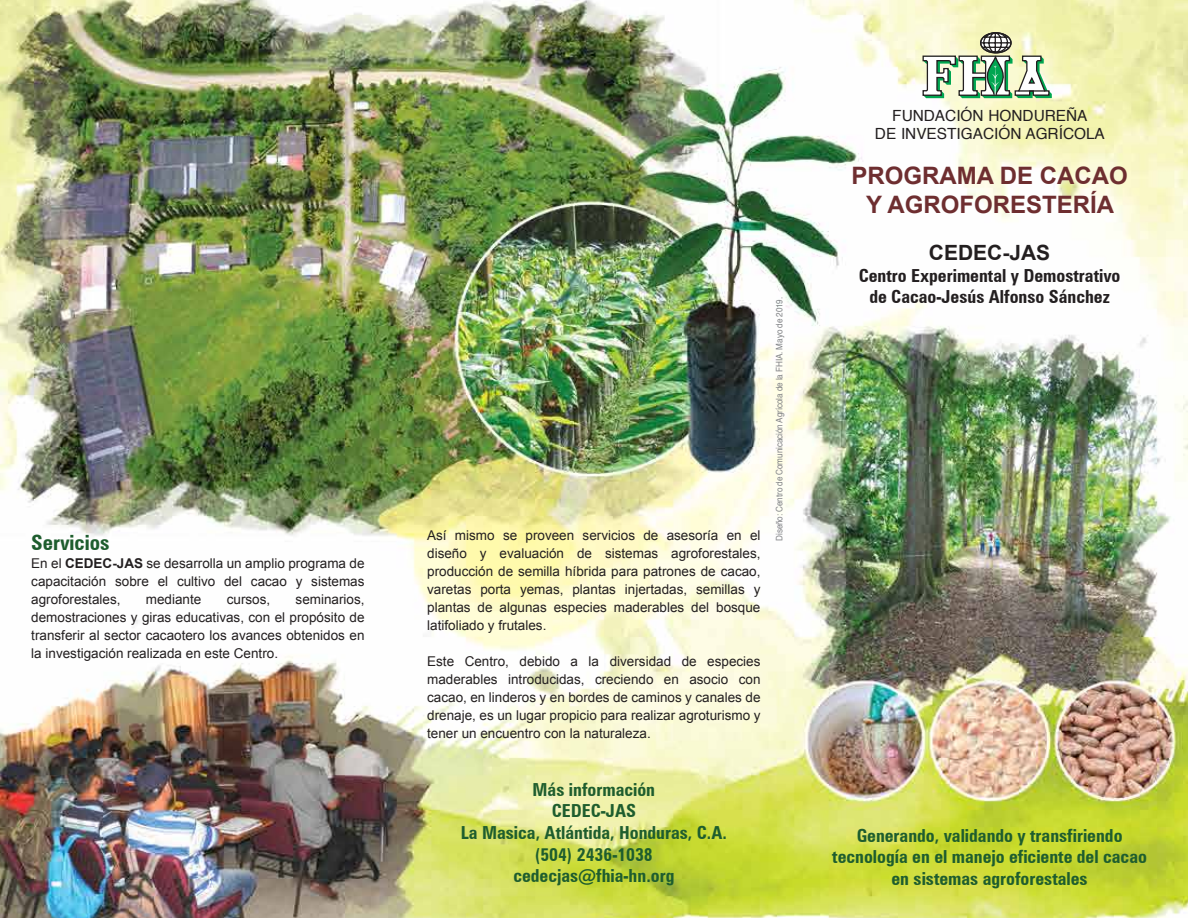
<style>
.page{position:relative;width:1188px;height:918px;background:#fff}
.page>*{position:absolute;margin:0;border:0;box-sizing:border-box;transform-origin:0 0}
.t1{font:700 24px/28.8px "Arial";color:#6e2e30;text-align:center}
.t2{font:700 21px "Arial";color:#231f20}
.t3{font:700 condensed 21px "Zurich BT";color:#1e5d2e}
.t4{font:700 condensed 18px/21.6px "Zurich BT";color:#1e5d2e;text-align:center}
.t5{font:700 condensed 18px/21.6px "Zurich BT";color:#231f20;text-align:center}
.t6{font:15.45px/18.5px "Helvetica";color:#231f20;text-align:center}
.t7{font:13.5px/18px "Arial";color:#231f20;text-align:justify}
.t8{font:9px "Helvetica";letter-spacing:-.01em;color:#808285;scale:.9 1}
.s1{font-weight:700}
</style>
<div class="page">
<img style="left:0;top:0;width:1188px;height:918px">
<svg style="left:922px;top:31px;width:130px;height:67px"></svg>
<hr style="left:1019px;top:90px;width:26px;height:2px;background:#231f20">
<h2 class="t3" style="left:31px;top:529px;width:80px">Servicios</h2>
<p class="t7" style="left:31px;top:554px;width:335px">En el <span class="s1">CEDEC-JAS</span> se desarrolla un amplio programa de capacitación sobre el cultivo del cacao y sistemas agroforestales,</p>
<p class="t7" style="left:31px;top:590px;width:335px;text-indent:264px">seminarios, demostraciones y giras educativas, con el propósito de transferir al sector cacaotero los avances obtenidos en la investigación realizada en este Centro.</p>
<p class="t7" style="left:146px;top:590px;width:57px">mediante</p>
<p class="t7" style="left:227px;top:590px;width:45px">cursos,</p>
<p class="t7" style="left:427px;top:527px;width:335px">Así mismo se proveen servicios de asesoría en el diseño y evaluación de sistemas agroforestales, producción de semilla híbrida para patrones de cacao, varetas porta yemas, plantas injertadas, semillas y plantas de algunas especies maderables del bosque latifoliado y frutales.</p>
<p class="t7" style="left:427px;top:653px;width:335px">Este Centro, debido a la diversidad de especies maderables introducidas, creciendo en asocio con cacao, en linderos y en bordes de caminos y canales de drenaje, es un lugar propicio para realizar agroturismo y tener un encuentro con la naturaleza.</p>
<p class="t8" style="left:772px;top:541px;width:273px;rotate:-90deg">Diseño: Centro de Comunicación Agrícola de la FHIA. Mayo de 2019.</p>
<h3 class="t4" style="left:461px;top:778px;width:268px">Más información<br>CEDEC-JAS<br>La Masica, Atlántida, Honduras, C.A. (504) 2436-1038 cedecjas@fhia-hn.org</h3>
<p class="t6" style="left:875px;top:107px;width:231px">FUNDACIÓN HONDUREÑA<br>DE INVESTIGACIÓN AGRÍCOLA</p>
<h1 class="t1" style="left:851px;top:162px;width:278px">PROGRAMA DE CACAO<br>Y AGROFORESTERÍA</h1>
<h2 class="t2" style="left:929px;top:239px;width:123px">CEDEC-JAS</h2>
<h3 class="t5" style="left:859px;top:264px;width:263px">Centro Experimental y Demostrativo de Cacao-Jesús Alfonso Sánchez</h3>
<h3 class="t4" style="left:832px;top:824px;width:316px">Generando, validando y transfiriendo tecnología en el manejo eficiente del cacao en sistemas agroforestales</h3>
</div>
